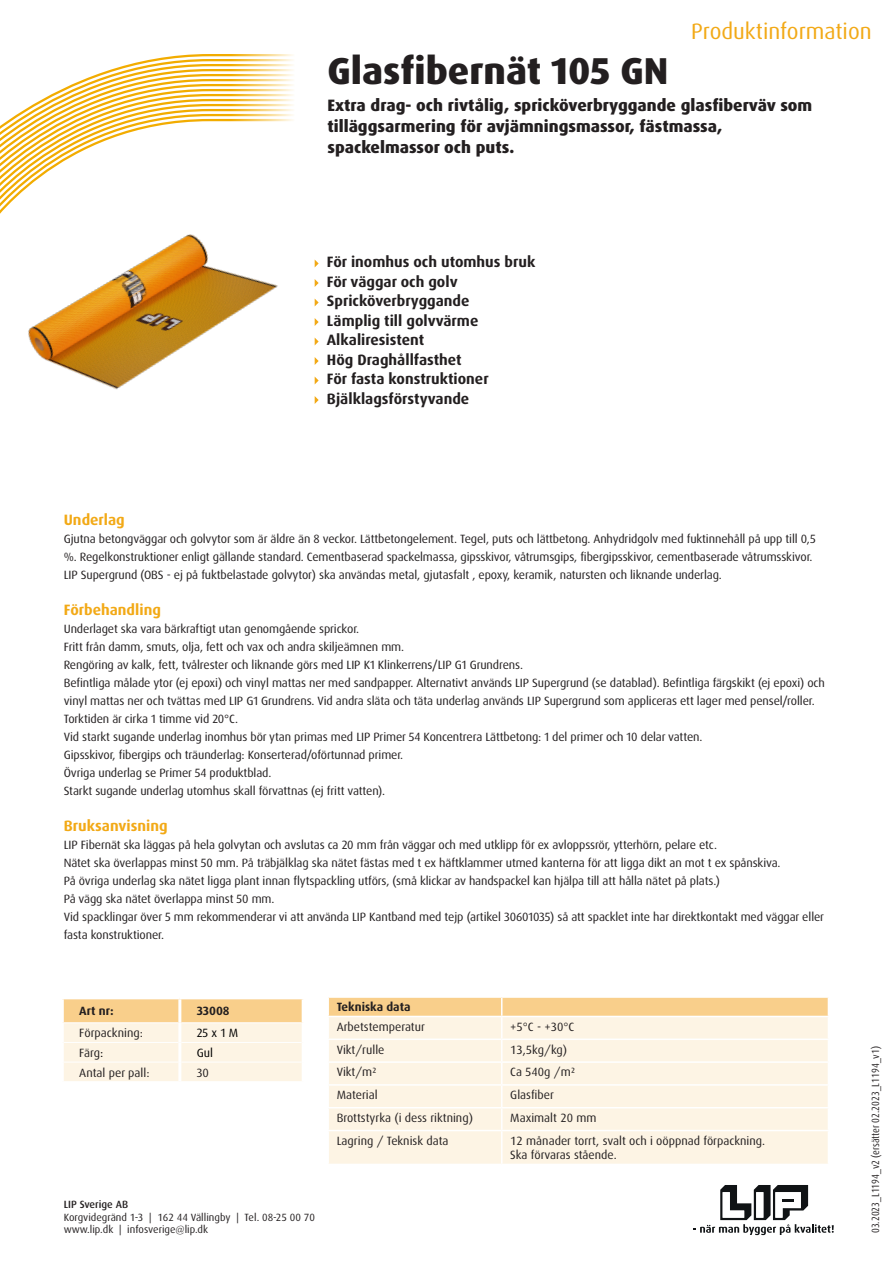
<style>
.page{position:relative;width:893px;height:1263px;background:#fff}
.page>*{position:absolute;margin:0;border:0;box-sizing:border-box;transform-origin:0 0}
.t1{font:800 37.5px "Dax Pro";color:#231f20}
.Normal{font:22.35px "Dax Pro";color:#f2a916}
.Normal-2{font:800 16.5px/21px "Dax Pro";color:#231f20}
.t2{font:700 15px "Dax Pro";color:#231f20}
.t3{font:700 15px "Dax Pro";color:#f2a916}
.t4{font:12px/18px "Dax Pro";letter-spacing:-.01em;color:#231f20}
.t5{font:12px "Dax";color:#231f20}
.t6{font:700 12px "Dax";color:#231f20}
.t7{font:700 12px "Dax Pro";color:#231f20}
.t8{font:12px "Dax Pro";color:#000}
.t9{font:10.5px "Dax";color:#231f20}
.t10{font:condensed 10.5px "Dax Pro";color:#231f20}
.t11{font:500 10.5px "Dax";color:#231f20}
.s1{color:#000}
</style>
<div class="page">
<svg style="left:64px;top:999px;width:238px;height:82px;background:#fbe9cb"></svg>
<hr style="left:64px;top:1022px;width:114px;height:1px;background:#fff">
<hr style="left:181px;top:1022px;width:121px;height:1px;background:#fff">
<hr style="left:64px;top:1042px;width:114px;height:1px;background:#fff">
<hr style="left:181px;top:1042px;width:121px;height:1px;background:#fff">
<hr style="left:64px;top:1062px;width:114px;height:1px;background:#fff">
<hr style="left:181px;top:1062px;width:121px;height:1px;background:#fff">
<hr style="left:178px;top:999px;width:3px;height:24px;background:#fff">
<hr style="left:178px;top:1023px;width:3px;height:19px;background:#fff">
<hr style="left:178px;top:1042px;width:3px;height:20px;background:#fff">
<hr style="left:178px;top:1062px;width:3px;height:19px;background:#fff">
<svg style="left:315px;top:260px;width:4px;height:7px"></svg>
<svg style="left:315px;top:279px;width:4px;height:8px"></svg>
<svg style="left:315px;top:299px;width:4px;height:7px"></svg>
<svg style="left:315px;top:318px;width:4px;height:8px"></svg>
<svg style="left:315px;top:338px;width:4px;height:7px"></svg>
<svg style="left:315px;top:357px;width:4px;height:8px"></svg>
<svg style="left:315px;top:377px;width:4px;height:7px"></svg>
<svg style="left:315px;top:396px;width:4px;height:8px"></svg>
<svg style="left:0;top:54px;width:293px;height:160px"></svg>
<div style="left:329px;top:1131px;width:499px;height:33px;background:#fdf4e4"></div>
<svg style="left:328px;top:997px;width:501px;height:133px;background:#fcefd9"></svg>
<hr style="left:501px;top:1131px;width:1px;height:33px;background:#fff">
<svg style="left:693px;top:1185px;width:141px;height:50px"></svg>
<img style="left:4px;top:185px;width:289px;height:205px">
<p class="Normal" style="left:691px;top:17px;width:182px">Produktinformation</p>
<p class="t1" style="left:327px;top:47px;width:343px">Glasfibernät 105 GN</p>
<p class="Normal-2" style="left:327px;top:95px;width:486px">Extra drag- och rivtålig, spricköverbryggande glasfiberväv som</p>
<p class="Normal-2" style="left:327px;top:116px;width:396px">tilläggsarmering för avjämningsmassor, fästmassa, spackelmassor och puts.</p>
<p class="t2" style="left:327px;top:253px;width:210px">För inomhus och utomhus bruk</p>
<p class="t2" style="left:327px;top:272px;width:132px">För väggar och golv</p>
<p class="t2" style="left:327px;top:292px;width:144px">Spricköverbryggande</p>
<p class="t2" style="left:327px;top:311px;width:153px">Lämplig till golvvärme</p>
<p class="t2" style="left:327px;top:331px;width:99px">Alkaliresistent</p>
<p class="t2" style="left:327px;top:350px;width:136px">Hög Draghållfasthet</p>
<p class="t2" style="left:327px;top:370px;width:163px">För fasta konstruktioner</p>
<p class="t2" style="left:327px;top:389px;width:144px">Bjälklagsförstyvande</p>
<p class="t3" style="left:64px;top:510px;width:63px">Underlag</p>
<p class="t4" style="left:64px;top:530px;width:753px">Gjutna betongväggar och golvytor som är äldre än 8 veckor. Lättbetongelement. Tegel, puts och lättbetong. Anhydridgolv med fuktinnehåll på upp till 0,5 %. Regelkonstruktioner enligt gällande standard. Cementbaserad spackelmassa, gipsskivor, våtrumsgips, fibergipsskivor, cementbaserade våtrumsskivor.</p>
<p class="t4" style="left:64px;top:566px;width:660px">LIP Supergrund (OBS - ej på fuktbelastade golvytor) ska användas metal, gjutasfalt , epoxy, keramik, natursten och liknande underlag.</p>
<p class="t3" style="left:64px;top:600px;width:99px">Förbehandling</p>
<p class="t4" style="left:64px;top:620px;width:297px">Underlaget ska vara bärkraftigt utan genomgående sprickor.</p>
<p class="t4" style="left:64px;top:638px;width:342px">Fritt från damm, smuts, olja, fett och vax och andra skiljeämnen mm.</p>
<p class="t4" style="left:64px;top:656px;width:461px">Rengöring av kalk, fett, tvålrester och liknande görs med LIP K1 Klinkerrens/LIP G1 Grundrens.</p>
<p class="t4" style="left:64px;top:674px;width:763px">Befintliga målade ytor (ej epoxi) och vinyl mattas ner med sandpapper. Alternativt används LIP Supergrund (se datablad). Befintliga färgskikt (ej epoxi) och vinyl mattas ner och tvättas med LIP G1 Grundrens. Vid andra släta och täta underlag används LIP Supergrund som appliceras ett lager med pensel/roller.<br>Torktiden är cirka 1 timme vid 20°C.</p>
<p class="t4" style="left:64px;top:728px;width:640px">Vid starkt sugande underlag inomhus bör ytan primas med LIP Primer 54 Koncentrera Lättbetong: 1 del primer och 10 delar vatten.</p>
<p class="t4" style="left:64px;top:746px;width:341px">Gipsskivor, fibergips och träunderlag: Konserterad/oförtunnad primer.</p>
<p class="t4" style="left:64px;top:764px;width:209px">Övriga underlag se Primer 54 produktblad.</p>
<p class="t4" style="left:64px;top:782px;width:323px">Starkt sugande underlag utomhus skall förvattnas (ej fritt vatten).</p>
<p class="t3" style="left:64px;top:816px;width:105px">Bruksanvisning</p>
<p class="t4" style="left:64px;top:836px;width:655px">LIP Fibernät ska läggas på hela golvytan och avslutas ca 20 mm från väggar och med utklipp för ex avloppssrör, ytterhörn, pelare etc.</p>
<p class="t4" style="left:64px;top:854px;width:718px">Nätet ska överlappas minst 50 mm. På träbjälklag ska nätet fästas med t ex häftklammer utmed kanterna för att ligga dikt an mot t ex spånskiva.</p>
<p class="t4" style="left:64px;top:872px;width:658px">På övriga underlag ska nätet ligga plant innan flytspackling utförs, (små klickar av handspackel kan hjälpa till att hålla nätet på plats.)</p>
<p class="t4" style="left:64px;top:890px;width:212px">På vägg ska nätet överlappa minst 50 mm.</p>
<p class="t4" style="left:64px;top:908px;width:762px">Vid spacklingar över 5 mm rekommenderar vi att använda LIP Kantband med tejp (artikel 30601035) så att spacklet inte har direktkontakt med väggar eller fasta konstruktioner.</p>
<p class="t7" style="left:79px;top:1003px;width:36px">Art nr:</p>
<p class="t7" style="left:197px;top:1003px;width:34px">33008</p>
<p class="t4" style="left:79px;top:1024px;width:65px">Förpackning:</p>
<p class="t8" style="left:197px;top:1025px;width:43px">25 x 1 M</p>
<p class="t4" style="left:79px;top:1044px;width:26px">Färg<span class="s1">:</span></p>
<p class="t8" style="left:197px;top:1045px;width:18px">Gul</p>
<p class="t4" style="left:79px;top:1063px;width:72px">Antal per pall:</p>
<p class="t4" style="left:197px;top:1063px;width:14px">30</p>
<p class="t11" style="left:64px;top:1198px;width:66px">LIP Sverige AB</p>
<p class="t9" style="left:64px;top:1211px;width:253px">Korgvidegränd 1-3 | 162 44 Vällingby | Tel. 08-25 00 70</p>
<p class="t9" style="left:64px;top:1224px;width:146px">www.lip.dk | infosverige@lip.dk</p>
<p class="t6" style="left:337px;top:1000px;width:75px">Tekniska data</p>
<p class="t5" style="left:337px;top:1020px;width:90px">Arbetstemperatur</p>
<p class="t5" style="left:510px;top:1020px;width:65px">+5°C - +30°C</p>
<p class="t5" style="left:337px;top:1043px;width:49px">Vikt/rulle</p>
<p class="t5" style="left:510px;top:1043px;width:59px">13,5kg/kg)</p>
<p class="t5" style="left:337px;top:1066px;width:42px">Vikt/m²</p>
<p class="t5" style="left:510px;top:1066px;width:66px">Ca 540g /m²</p>
<p class="t5" style="left:337px;top:1088px;width:43px">Material</p>
<p class="t5" style="left:510px;top:1088px;width:45px">Glasfiber</p>
<p class="t5" style="left:337px;top:1111px;width:138px">Brottstyrka (i dess riktning)</p>
<p class="t5" style="left:510px;top:1111px;width:88px">Maximalt 20 mm</p>
<p class="t5" style="left:337px;top:1134px;width:113px">Lagring / Teknisk data</p>
<p class="t5" style="left:510px;top:1134px;width:256px">12 månader torrt, svalt och i oöppnad förpackning.</p>
<p class="t5" style="left:510px;top:1148px;width:108px">Ska förvaras stående.</p>
<p class="t10" style="left:869px;top:1233px;width:189px;rotate:-90deg">03.2023_L1194_v2 (ersätter 02.2023_L1194_v1)</p>
</div>
